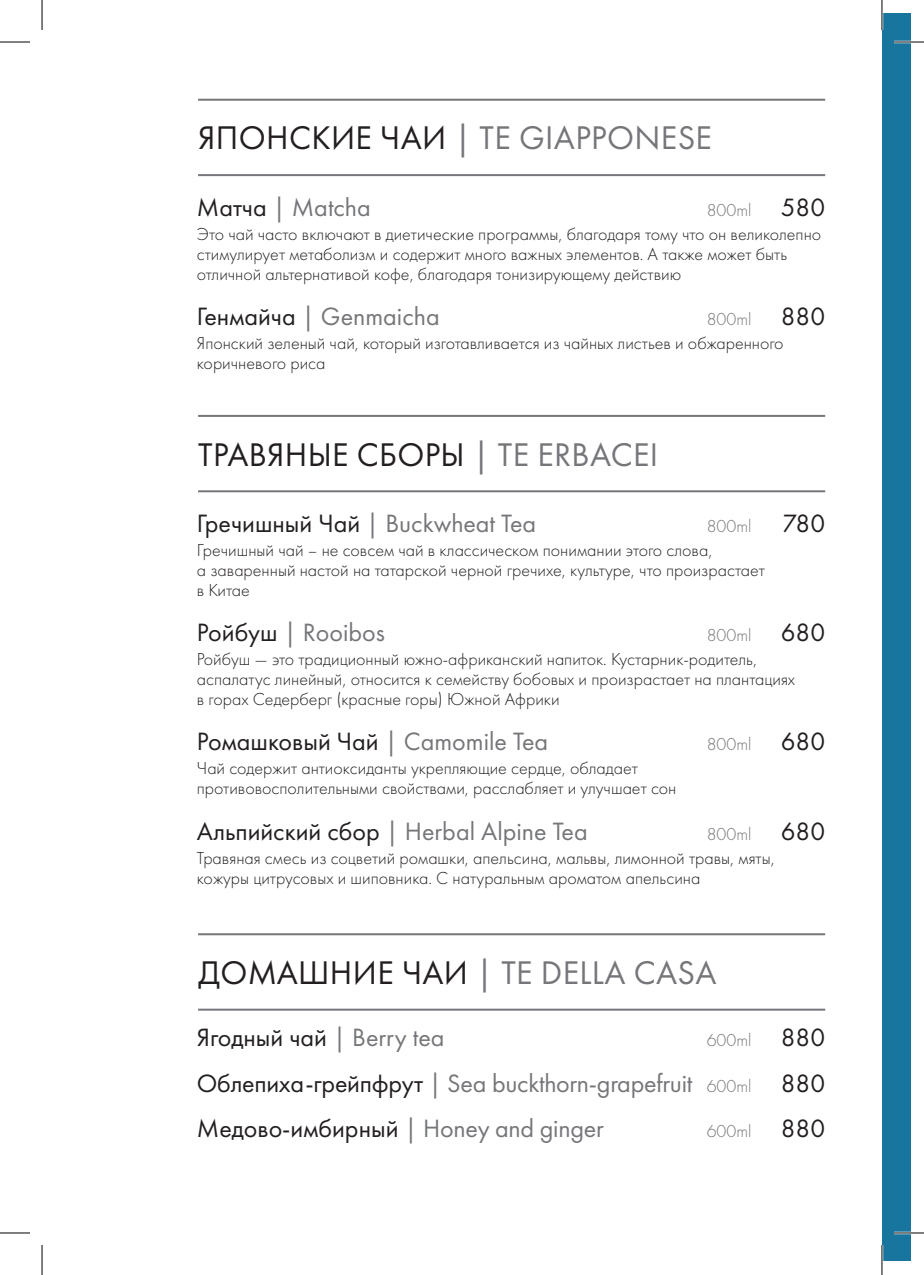
<style>
.page{position:relative;width:924px;height:1275px;background:#fff}
.page>*{position:absolute;margin:0;border:0;box-sizing:border-box;transform-origin:0 0}
.t1{font:34px "Futura PT";letter-spacing:.01em;color:#757679}
.t2{font:34px "Futura PT";letter-spacing:.01em;color:#231f20}
.t3{font:26px/45.4px "Futura PT";color:#757679}
.t4{font:26px "Futura PT";color:#231f20}
.t5{font:300 18px/24px "Futura PT";color:#231f20}
.t6{font:300 18px "Futura PT";color:#757679}
.s1{color:#231f20}
.s2{color:#757679}
.s3{font-weight:400;font-size:26px}
.s4{font-weight:400;font-size:26px;color:#231f20}
.s5{font-weight:300;font-size:18px}
</style>
<div class="page">
<div style="left:881px;top:14px;width:28px;height:1247px;background:#17759e"></div>
<hr style="left:198px;top:490px;width:626px;height:2px;background:#757679">
<hr style="left:198px;top:1008px;width:626px;height:2px;background:#757679">
<hr style="left:198px;top:415px;width:626px;height:2px;background:#757679">
<hr style="left:198px;top:933px;width:626px;height:2px;background:#757679">
<hr style="left:198px;top:174px;width:626px;height:2px;background:#757679">
<hr style="left:198px;top:99px;width:626px;height:2px;background:#757679">
<hr style="left:893px;top:41px;width:30px;height:2px;background:#fff">
<hr style="left:893px;top:1231px;width:30px;height:3px;background:#fff">
<hr style="left:0;top:42px;width:30px;height:1px;background:#000">
<hr style="left:893px;top:42px;width:30px;height:1px;background:#000">
<hr style="left:0;top:1232px;width:30px;height:1px;background:#000">
<hr style="left:893px;top:1232px;width:30px;height:1px;background:#000">
<hr style="left:42px;top:0;width:1px;height:30px;background:#000">
<hr style="left:42px;top:1245px;width:1px;height:30px;background:#000">
<hr style="left:881px;top:0;width:1px;height:30px;background:#000">
<hr style="left:881px;top:1245px;width:1px;height:30px;background:#000">
<h1 class="t1" style="left:198px;top:118px;width:515px"><span class="s1">ЯПОНСКИЕ ЧАИ</span> | TE GIAPPONESE</h1>
<h2 class="t3" style="left:197px;top:184px;width:175px"><span class="s1">Матча</span> | Matcha</h2>
<p class="t5" style="left:197px;top:198px;width:629px;text-align:right"><span class="s2">800ml</span> <span class="s3">580<br></span>Это чай часто включают в диетические программы, благодаря тому что он великолепно</p>
<p class="t5" style="left:197px;top:244px;width:591px;line-height:20px">стимулирует метаболизм и содержит много важных элементов. А также может быть отличной альтернативой кофе, благодаря тонизирующему действию</p>
<h2 class="t3" style="left:197px;top:293px;width:244px"><span class="s1">Генмайча</span> | Genmaicha</h2>
<p class="t5" style="left:197px;top:307px;width:629px;text-indent:509px"><span class="s2">800ml</span> <span class="s3">880<br></span>Японский зеленый чай, который изготавливается из чайных листьев и обжаренного</p>
<p class="t5" style="left:197px;top:351px;width:130px">коричневого риса</p>
<h1 class="t2" style="left:198px;top:434px;width:461px">ТРАВЯНЫЕ СБОРЫ <span class="s2">| TE ERBACEI</span></h1>
<h2 class="t3" style="left:197px;top:500px;width:341px"><span class="s1">Гречишный Чай</span> | Buckwheat Tea</h2>
<p class="t5" style="left:197px;top:514px;width:629px;text-indent:509px"><span class="s2">800ml</span> <span class="s3">780<br></span>Гречишный чай – не совсем чай в классическом понимании этого слова,</p>
<p class="t5" style="left:197px;top:560px;width:569px;line-height:20px">а заваренный настой на татарской черной гречихе, культуре, что произрастает в Китае</p>
<h2 class="t3" style="left:197px;top:609px;width:189px"><span class="s1">Ройбуш</span> | Rooibos</h2>
<p class="t5" style="left:197px;top:623px;width:629px;text-indent:509px"><span class="s2">800ml</span> <span class="s3">680<br></span>Ройбуш — это традиционный южно-африканский напиток. Кустарник-родитель,</p>
<p class="t5" style="left:197px;top:669px;width:599px;line-height:20px">аспалатус линейный, относится к семейству бобовых и произрастает на плантациях в горах Седерберг (красные горы) Южной Африки</p>
<h2 class="t4" style="left:197px;top:726px;width:352px">Ромашковый Чай <span class="s2">| Camomile Tea</span></h2>
<p class="t6" style="left:706px;top:734px;width:120px">800ml <span class="s4">680</span></p>
<p class="t5" style="left:197px;top:758px;width:480px;line-height:20px">Чай содержит антиоксиданты укрепляющие сердце, обладает противовосполительными свойствами, расслабляет и улучшает сон</p>
<h2 class="t3" style="left:197px;top:808px;width:392px"><span class="s1">Альпийский сбор</span> | Herbal Alpine Tea</h2>
<p class="t5" style="left:197px;top:822px;width:629px;text-indent:509px"><span class="s2">800ml</span> <span class="s3">680<br></span>Травяная смесь из соцветий ромашки, апельсина, мальвы, лимонной травы, мяты,</p>
<p class="t5" style="left:197px;top:866px;width:504px">кожуры цитрусовых и шиповника. С натуральным ароматом апельсина</p>
<h1 class="t1" style="left:198px;top:952px;width:519px"><span class="s1">ДОМАШНИЕ ЧАИ</span> | TE DELLA CASA</h1>
<h2 class="t4" style="left:197px;top:1022px;width:249px">Ягодный чай <span class="s2">| Berry tea</span></h2>
<p class="t6" style="left:706px;top:1030px;width:120px">600ml <span class="s4">880</span></p>
<h2 class="t3" style="left:197px;top:1060px;width:629px"><span class="s1">Облепиха-грейпфрут</span> | Sea buckthorn-grapefruit <span class="s5">600ml</span> <span class="s1">880<br>Медово-имбирный</span> | Honey and ginger</h2>
<p class="t6" style="left:706px;top:1121px;width:120px">600ml <span class="s4">880</span></p>
</div>
